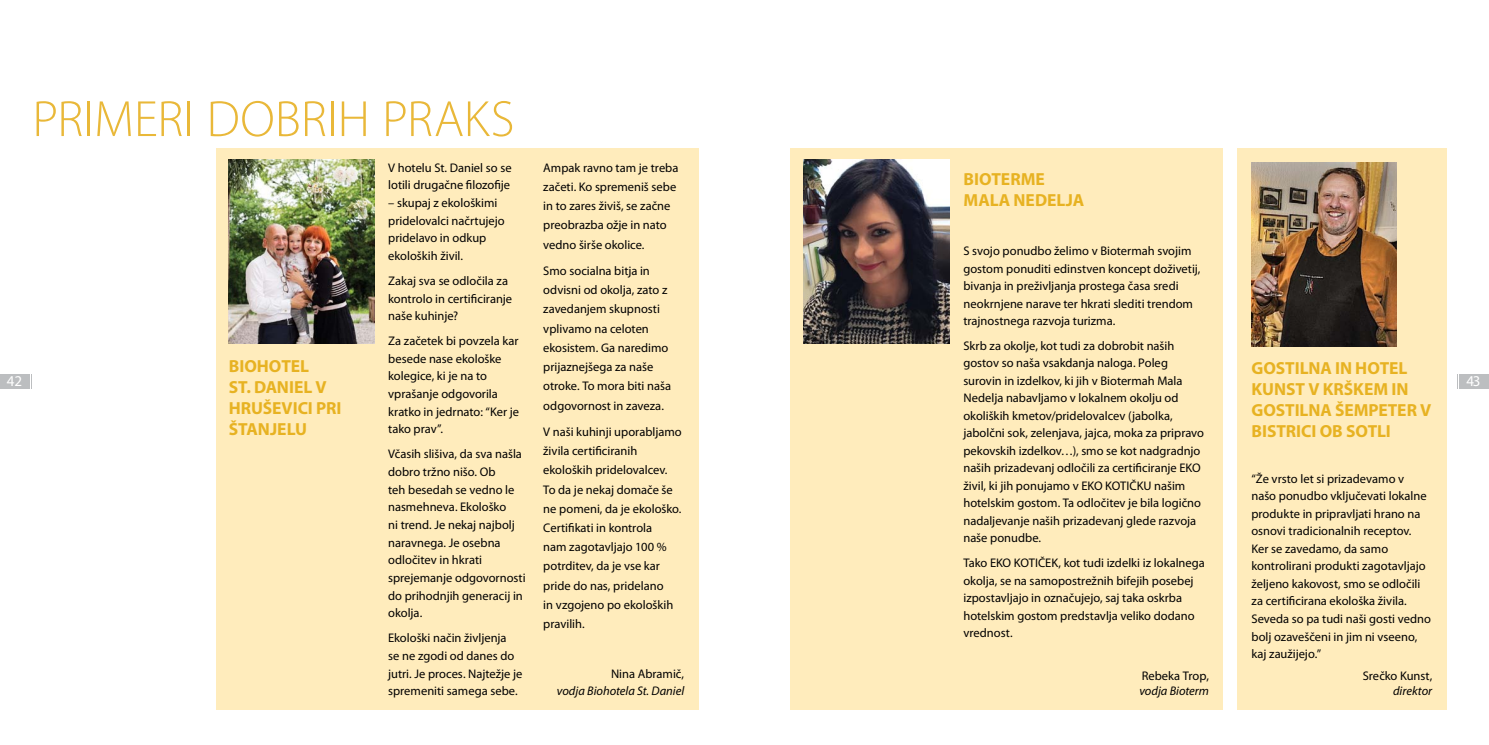
<style>
.page{position:relative;width:1489px;height:745px;background:#fff}
.page>*{position:absolute;margin:0;border:0;box-sizing:border-box;transform-origin:0 0}
.t1{font:300 51.25px "Myriad Pro";color:#e9b839}
.t2{font:700 17.5px/21px "Myriad Pro";color:#e7b222}
.t3{font:15px "Myriad Pro";color:#fff}
.t4{font:12.5px/17.5px "Myriad Pro";color:#000}
.t5{font:italic 12.5px "Myriad Pro";color:#000}
</style>
<div class="page">
<div style="left:1237px;top:148px;width:209px;height:561px;background:#ffecbc"></div>
<div style="left:216px;top:148px;width:482px;height:561px;background:#ffecbc"></div>
<img style="left:229px;top:159px;width:145px;height:184px">
<img style="left:1251px;top:162px;width:145px;height:184px">
<div style="left:790px;top:148px;width:432px;height:561px;background:#ffecbc"></div>
<img style="left:803px;top:159px;width:146px;height:184px">
<div style="left:0;top:373px;width:29px;height:15px;background:#bcbec0"></div>
<svg style="left:31px;top:374px;width:1px;height:14px"></svg>
<div style="left:1459px;top:373px;width:29px;height:15px;background:#bcbec0"></div>
<h1 class="t1" style="left:32px;top:91px;width:455px">PRIMERI DOBRIH PRAKs</h1>
<p class="t4" style="left:543px;top:157px;width:137px;line-height:19.2px">Ampak ravno tam je treba začeti. Ko spremeniš sebe in to zares živiš, se začne preobrazba ožje in nato vedno širše okolice.</p>
<p class="t4" style="left:543px;top:261px;width:129px;line-height:19.2px">Smo socialna bitja in odvisni od okolja, zato z zavedanjem skupnosti vplivamo na celoten ekosistem. Ga naredimo prijaznejšega za naše otroke. To mora biti naša odgovornost in zaveza.</p>
<p class="t4" style="left:543px;top:421px;width:140px;line-height:19.2px">V naši kuhinji uporabljamo živila certificiranih ekoloških pridelovalcev.<br>To da je nekaj domače še ne pomeni, da je ekološko.<br>Certifikati in kontrola<br>nam zagotavljajo 100 % potrditev, da je vse kar pride do nas, pridelano<br>in vzgojeno po ekoloških pravilih.</p>
<p class="t4" style="left:611px;top:664px;width:75px">Nina Abramič,</p>
<p class="t5" style="left:557px;top:682px;width:129px">vodja Biohotela St. Daniel</p>
<p class="t4" style="left:388px;top:158px;width:125px">V hotelu St. Daniel so se lotili drugačne filozofije</p>
<p class="t4" style="left:388px;top:194px;width:118px">– skupaj z ekološkimi pridelovalci načrtujejo pridelavo in odkup ekoloških živil.</p>
<p class="t4" style="left:388px;top:271px;width:125px">Zakaj sva se odločila za kontrolo in certificiranje naše kuhinje?</p>
<p class="t4" style="left:388px;top:331px;width:132px">Za začetek bi povzela kar besede nase ekološke kolegice, ki je na to vprašanje odgovorila kratko in jedrnato: “Ker je tako prav”.</p>
<p class="t4" style="left:388px;top:444px;width:139px">Včasih slišiva, da sva našla dobro tržno nišo. Ob<br>teh besedah se vedno le nasmehneva. Ekološko<br>ni trend. Je nekaj najbolj naravnega. Je osebna odločitev in hkrati sprejemanje odgovornosti do prihodnjih generacij in okolja.</p>
<p class="t4" style="left:388px;top:628px;width:136px">Ekološki način življenja<br>se ne zgodi od danes do jutri. Je proces. Najtežje je spremeniti samega sebe.</p>
<h2 class="t2" style="left:963px;top:168px;width:27px">BIOTERME<br>MALA</h2>
<h2 class="t2" style="left:1013px;top:189px;width:23px">NEDELJA</h2>
<p class="t4" style="left:963px;top:242px;width:238px">S svojo ponudbo želimo v Biotermah svojim gostom ponuditi edinstven koncept doživetij, bivanja in preživljanja prostega časa sredi neokrnjene narave ter hkrati slediti trendom trajnostnega razvoja turizma.</p>
<p class="t4" style="left:963px;top:336px;width:242px">Skrb za okolje, kot tudi za dobrobit naših gostov so naša vsakdanja naloga. Poleg surovin in izdelkov, ki jih v Biotermah Mala Nedelja nabavljamo v lokalnem okolju od okoliških kmetov/pridelovalcev (jabolka, jabolčni sok, zelenjava, jajca, moka za pripravo pekovskih izdelkov…), smo se kot nadgradnjo naših prizadevanj odločili za certificiranje EKO živil, ki jih ponujamo v EKO KOTIČKU našim hotelskim gostom. Ta odločitev je bila logično nadaljevanje naših prizadevanj glede razvoja naše ponudbe.</p>
<p class="t4" style="left:963px;top:553px;width:243px">Tako EKO KOTIČEK, kot tudi izdelki iz lokalnega okolja, se na samopostrežnih bifejih posebej izpostavljajo in označujejo, saj taka oskrba hotelskim gostom predstavlja veliko dodano vrednost.</p>
<p class="t4" style="left:1141px;top:666px;width:69px">Rebeka Trop,</p>
<p class="t5" style="left:1139px;top:683px;width:71px">vodja Bioterm</p>
<h2 class="t2" style="left:229px;top:355px;width:51px">BIOHOTEL<br>ST. DANIEL</h2>
<h2 class="t2" style="left:1251px;top:357px;width:23px">GOSTILNA</h2>
<h2 class="t2" style="left:1334px;top:357px;width:44px">IN HOTEL</h2>
<h2 class="t2" style="left:1251px;top:378px;width:23px">KUNST</h2>
<h2 class="t2" style="left:1308px;top:378px;width:37px">V KRŠKEM</h2>
<h2 class="t2" style="left:1391px;top:378px;width:9px">IN</h2>
<h2 class="t2" style="left:1251px;top:399px;width:23px">GOSTILNA</h2>
<h2 class="t2" style="left:1334px;top:399px;width:21px">ŠEMPETER</h2>
<h2 class="t2" style="left:1420px;top:399px;width:11px">V</h2>
<h2 class="t2" style="left:1251px;top:420px;width:19px">BISTRICI</h2>
<h2 class="t2" style="left:1319px;top:420px;width:46px">OB SOTLI</h2>
<p class="t4" style="left:1251px;top:469px;width:181px">“Že vrsto let si prizadevamo v našo ponudbo vključevati lokalne produkte in pripravljati hrano na osnovi tradicionalnih receptov.<br>Ker se zavedamo, da samo kontrolirani produkti zagotavljajo željeno kakovost, smo se odločili za certificirana ekološka živila.<br>Seveda so pa tudi naši gosti vedno bolj ozaveščeni in jim ni vseeno, kaj zaužijejo.”</p>
<p class="t4" style="left:1362px;top:666px;width:71px">Srečko Kunst,</p>
<p class="t5" style="left:1392px;top:682px;width:41px">direktor</p>
<p class="t3" style="left:7px;top:371px;width:17px">42</p>
<p class="t3" style="left:1466px;top:371px;width:15px">43</p>
<h2 class="t2" style="left:315px;top:376px;width:11px">V</h2>
<h2 class="t2" style="left:229px;top:397px;width:11px">HRUŠEVICI</h2>
<h2 class="t2" style="left:316px;top:397px;width:9px">PRI</h2>
<h2 class="t2" style="left:229px;top:418px;width:20px">ŠTANJELU</h2>
</div>
